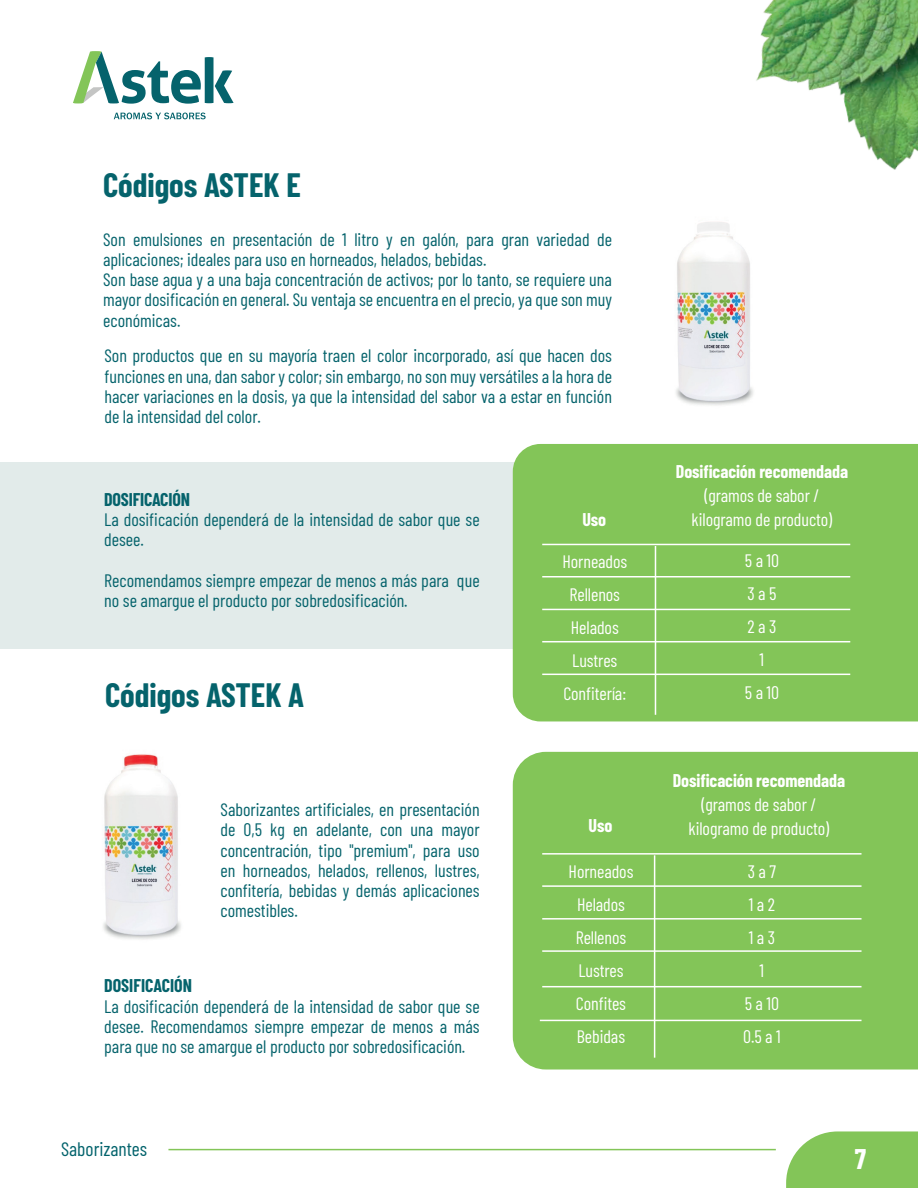
<style>
.page{position:relative;width:918px;height:1188px;background:#fff}
.page>*{position:absolute;margin:0;border:0;box-sizing:border-box;transform-origin:0 0}
.t1{font:700 33px "Barlow Condensed";color:#05636c}
.t2{font:700 27.75px "Barlow Condensed";color:#fff}
.t3{font:19.5px "Barlow Condensed";color:#03636c}
.t4{font:18px/20.2px "Barlow Condensed";color:#05636c;text-align:justify}
.t5{font:18px/33px "Barlow Condensed";letter-spacing:-.005em;color:#fff;text-align:center}
.t6{font:700 18px "Barlow Condensed";letter-spacing:-.005em;color:#fff}
.t7{font:700 18px "Barlow Condensed";letter-spacing:-.01em;color:#05636c}
</style>
<div class="page">
<div style="left:0;top:462px;width:918px;height:187px;background:#e2ebea"></div>
<img style="left:676px;top:235px;width:77px;height:171px">
<svg style="left:696px;top:222px;width:34px;height:13px"></svg>
<svg style="left:73px;top:51px;width:161px;height:53px"></svg>
<svg style="left:114px;top:113px;width:92px;height:6px"></svg>
<svg style="left:786px;top:1131px;width:132px;height:57px;background:#8dc966"></svg>
<hr style="left:168px;top:1149px;width:608px;height:1px;background:#83c558">
<img style="left:756px;top:0;width:162px;height:170px">
<div style="left:513px;top:444px;width:405px;height:277px;background:#83c558"></div>
<hr style="left:655px;top:546px;width:1px;height:169px;background:#fff">
<hr style="left:542px;top:576px;width:308px;height:1px;background:#fff">
<hr style="left:542px;top:544px;width:308px;height:1px;background:#fff">
<hr style="left:542px;top:609px;width:308px;height:1px;background:#fff">
<hr style="left:542px;top:641px;width:308px;height:1px;background:#fff">
<hr style="left:542px;top:674px;width:308px;height:1px;background:#fff">
<div style="left:513px;top:752px;width:405px;height:318px;background:#83c558"></div>
<hr style="left:654px;top:855px;width:1px;height:203px;background:#fff">
<hr style="left:542px;top:885px;width:320px;height:2px;background:#fff">
<hr style="left:542px;top:853px;width:320px;height:2px;background:#fff">
<hr style="left:542px;top:918px;width:320px;height:2px;background:#fff">
<hr style="left:542px;top:950px;width:320px;height:2px;background:#fff">
<hr style="left:542px;top:986px;width:320px;height:1px;background:#fff">
<hr style="left:540px;top:1020px;width:322px;height:1px;background:#fff">
<img style="left:103px;top:754px;width:78px;height:186px">
<h1 class="t1" style="left:103px;top:162px;width:199px">Códigos ASTEK E</h1>
<p class="t4" style="left:103px;top:228px;width:510px;text-align:left">Son emulsiones en presentación de 1 litro y en galón, para gran variedad de aplicaciones; ideales para uso en horneados, helados, bebidas.<br>Son base agua y a una baja concentración de activos; por lo tanto, se requiere una mayor dosificación en general. Su ventaja se encuentra en el precio, ya que son muy económicas.</p>
<p class="t4" style="left:104px;top:344px;width:509px">Son productos que en su mayoría traen el color incorporado, así que hacen dos funciones en una, dan sabor y color; sin embargo, no son muy versátiles a la hora de hacer variaciones en la dosis, ya que la intensidad del sabor va a estar en función de la intensidad del color.</p>
<p class="t7" style="left:104px;top:487px;width:87px">DOSIFICACIÓN</p>
<p class="t4" style="left:104px;top:508px;width:377px">La dosificación dependerá de la intensidad de sabor que se desee.</p>
<p class="t4" style="left:104px;top:569px;width:377px">Recomendamos siempre empezar de menos a más para que no se amargue el producto por sobredosificación.</p>
<h1 class="t1" style="left:105px;top:672px;width:201px">Códigos ASTEK A</h1>
<p class="t4" style="left:221px;top:798px;width:261px">Saborizantes artificiales, en presentación de 0,5 kg en adelante, con una mayor concentración, tipo "premium", para uso en horneados, helados, rellenos, lustres, confitería, bebidas y demás aplicaciones comestibles.</p>
<p class="t7" style="left:104px;top:973px;width:89px">DOSIFICACIÓN</p>
<p class="t4" style="left:104px;top:995px;width:377px">La dosificación dependerá de la intensidad de sabor que se desee. Recomendamos siempre empezar de menos a más para que no se amargue el producto por sobredosificación.</p>
<p class="t3" style="left:61px;top:1135px;width:88px">Saborizantes</p>
<p class="t6" style="left:582px;top:507px;width:25px">Uso</p>
<p class="t6" style="left:676px;top:459px;width:174px">Dosificación recomendada</p>
<p class="t5" style="left:692px;top:482px;width:142px;line-height:24px">(gramos de sabor / kilogramo de producto)</p>
<p class="t5" style="left:562px;top:544px;width:66px">Horneados<br>Rellenos<br>Helados<br>Lustres<br>Confitería:</p>
<p class="t5" style="left:745px;top:543px;width:36px">5 a 10<br>3 a 5<br>2 a 3<br>1<br>5 a 10</p>
<p class="t6" style="left:589px;top:813px;width:25px">Uso</p>
<p class="t6" style="left:673px;top:768px;width:174px">Dosificación recomendada</p>
<p class="t5" style="left:689px;top:791px;width:142px;line-height:24px">(gramos de sabor / kilogramo de producto)</p>
<p class="t5" style="left:569px;top:853px;width:66px">Horneados<br>Helados<br>Rellenos<br>Lustres<br>Confites<br>Bebidas</p>
<p class="t5" style="left:743px;top:853px;width:39px">3 a 7<br>1 a 2<br>1 a 3<br>1<br>5 a 10<br>0.5 a 1</p>
<h2 class="t2" style="left:855px;top:1140px;width:13px">7</h2>
</div>
